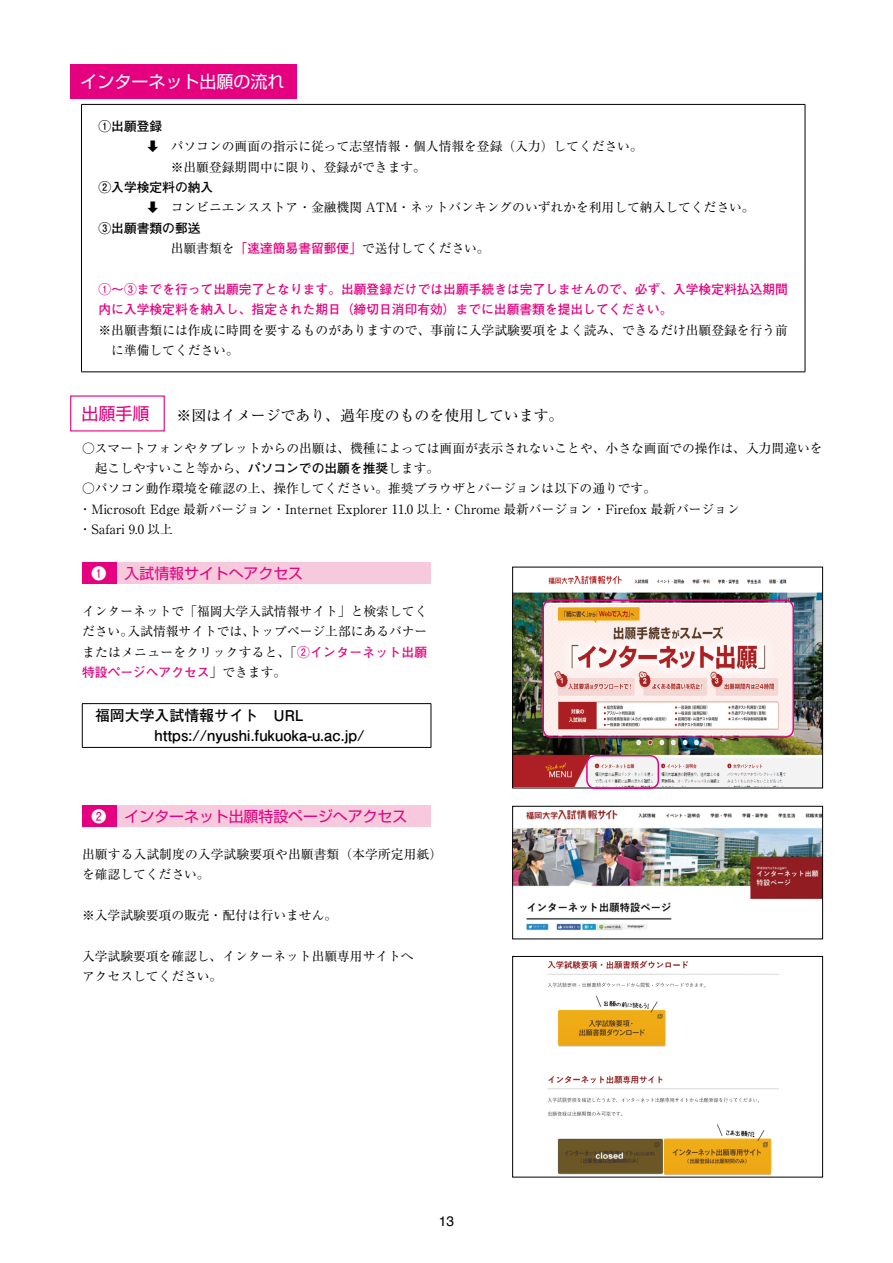
<style>
.page{position:relative;width:893px;height:1263px;background:#fff}
.page>*{position:absolute;margin:0;border:0;box-sizing:border-box;transform-origin:0 0}
.見出し3{font:16.95px "Shin Go Pro";color:#fff}
.見出し2{font:16.95px "Shin Go Pro";color:#e4007f}
.本文-段落下げなし{font:700 14.85px "Futo Go B101 Pro";color:#000}
.t1{font:14.85px "Shin Go Pro";color:#e4007f}
.本文-段落下げなし-2{font:14.85px "Ryumin Pro";color:#000}
.t2{font:700 14.85px "Futo Go B101 Pro";color:#fff}
.t3{font:13.8px "Helvetica";color:#000}
.本文-段落下げなし-3{font:12.75px/20.4px "Ryumin Pro";color:#000}
.本文-段落下げなし-4{font:700 12.75px/20.4px "Futo Go B101 Pro";color:#e4007f}
.本文-段落下げなし-5{font:700 12.75px "Futo Go B101 Pro";color:#000}
.s1{font-family:"Futo Go B101 Pro";font-weight:700;color:#e4007f}
.s2{font-family:"Futo Go B101 Pro";font-weight:700}
</style>
<div class="page">
<hr style="left:81px;top:104px;width:724px;height:1px;background:#000">
<hr style="left:81px;top:105px;width:1px;height:267px;background:#000">
<hr style="left:805px;top:105px;width:1px;height:267px;background:#000">
<hr style="left:81px;top:372px;width:724px;height:1px;background:#000">
<div style="left:82px;top:562px;width:349px;height:22px;background:#f7c9dd"></div>
<div style="left:82px;top:562px;width:34px;height:22px;background:#e4007f"></div>
<hr style="left:82px;top:703px;width:349px;height:1px;background:#000">
<hr style="left:82px;top:704px;width:1px;height:43px;background:#000">
<hr style="left:431px;top:704px;width:1px;height:43px;background:#000">
<hr style="left:82px;top:747px;width:349px;height:1px;background:#000">
<div style="left:82px;top:806px;width:349px;height:21px;background:#f7c9dd"></div>
<div style="left:82px;top:806px;width:34px;height:21px;background:#e4007f"></div>
<div style="left:71px;top:64px;width:226px;height:34px;background:#e4007f"></div>
<img style="left:514px;top:575px;width:307px;height:211px">
<div style="left:512px;top:567px;width:311px;height:221px;border:1px solid #000"></div>
<img style="left:514px;top:810px;width:307px;height:121px">
<div style="left:512px;top:806px;width:311px;height:133px;border:1px solid #000"></div>
<img style="left:547px;top:960px;width:232px;height:215px">
<div style="left:512px;top:956px;width:311px;height:221px;border:1px solid #000"></div>
<div style="left:542px;top:599px;width:252px;height:139px;border:2px solid #e4007f;border-radius:9px"></div>
<div style="left:586px;top:755px;width:73px;height:34px;border:2px solid #e4007f;border-radius:9px"></div>
<p class="見出し3" style="left:80px;top:67px;width:206px">インターネット出願の流れ</p>
<p class="本文-段落下げなし-5" style="left:98px;top:116px;width:65px">①出願登録</p>
<p class="本文-段落下げなし-3" style="left:146px;top:135px;width:498px">➡ パソコンの画面の指示に従って志望情報・個人情報を登録（入力）してください。</p>
<p class="本文-段落下げなし-3" style="left:171px;top:156px;width:257px">※出願登録期間中に限り、登録ができます。</p>
<p class="本文-段落下げなし-5" style="left:98px;top:177px;width:116px">②入学検定料の納入</p>
<p class="本文-段落下げなし-3" style="left:146px;top:197px;width:610px">➡ コンビニエンスストア・金融機関 ATM・ネットバンキングのいずれかを利用して納入してください。</p>
<p class="本文-段落下げなし-5" style="left:98px;top:218px;width:104px">③出願書類の郵送</p>
<p class="本文-段落下げなし-3" style="left:171px;top:237px;width:320px">出願書類を<span class="s1">「速達簡易書留郵便」</span>で送付してください。</p>
<p class="本文-段落下げなし-4" style="left:98px;top:277px;width:691px">①〜③までを行って出願完了となります。出願登録だけでは出願手続きは完了しませんので、必ず、入学検定料払込期間内に入学検定料を納入し、指定された期日（締切日消印有効）までに出願書類を提出してください。</p>
<p class="本文-段落下げなし-3" style="left:111px;top:319px;width:678px;text-indent:-13px">※出願書類には作成に時間を要するものがありますので、事前に入学試験要項をよく読み、できるだけ出願登録を行う前に準備してください。</p>
<p class="見出し2" style="left:81px;top:400px;width:70px">出願手順</p>
<p class="本文-段落下げなし-2" style="left:176px;top:404px;width:388px">※図はイメージであり、過年度のものを使用しています。</p>
<p class="本文-段落下げなし-3" style="left:95px;top:437px;width:729px;text-indent:-13px">○スマートフォンやタブレットからの出願は、機種によっては画面が表示されないことや、小さな画面での操作は、入力間違いを起こしやすいこと等から、<span class="s2">パソコンでの出願を推奨</span>します。</p>
<p class="本文-段落下げなし-3" style="left:82px;top:478px;width:576px">○パソコン動作環境を確認の上、操作してください。推奨ブラウザとバージョンは以下の通りです。</p>
<p class="本文-段落下げなし-3" style="left:79px;top:498px;width:662px">・Microsoft Edge 最新バージョン・Internet Explorer 11.0 以上・Chrome 最新バージョン・Firefox 最新バージョン</p>
<p class="本文-段落下げなし-3" style="left:79px;top:518px;width:95px">・Safari 9.0 以上</p>
<p class="t2" style="left:92px;top:561px;width:16px">❶</p>
<p class="t1" style="left:125px;top:561px;width:180px">入試情報サイトへアクセス</p>
<p class="本文-段落下げなし-3" style="left:82px;top:600px;width:347px;text-align:justify">インターネットで「福岡大学入試情報サイト」と検索してください。入試情報サイトでは、トップページ上部にあるバナーまたはメニューをクリックすると、「<span class="s1">②インターネット出願特設ページへアクセス</span>」できます。</p>
<p class="本文-段落下げなし" style="left:95px;top:703px;width:210px">福岡大学入試情報サイト　URL</p>
<p class="本文-段落下げなし" style="left:95px;top:724px;width:271px">　　　　https://nyushi.fukuoka-u.ac.jp/</p>
<p class="t2" style="left:92px;top:804px;width:16px">❷</p>
<p class="t1" style="left:125px;top:804px;width:284px">インターネット出願特設ページへアクセス</p>
<p class="本文-段落下げなし-3" style="left:82px;top:843px;width:362px">出願する入試制度の入学試験要項や出願書類（本学所定用紙）を確認してください。</p>
<p class="本文-段落下げなし-3" style="left:82px;top:904px;width:257px">※入学試験要項の販売・配付は行いません。</p>
<p class="本文-段落下げなし-3" style="left:82px;top:945px;width:333px">入学試験要項を確認し、インターネット出願専用サイトへ</p>
<p class="本文-段落下げなし-3" style="left:82px;top:965px;width:142px">アクセスしてください。</p>
<p class="t3" style="left:439px;top:1210px;width:17px">13</p>
</div>
